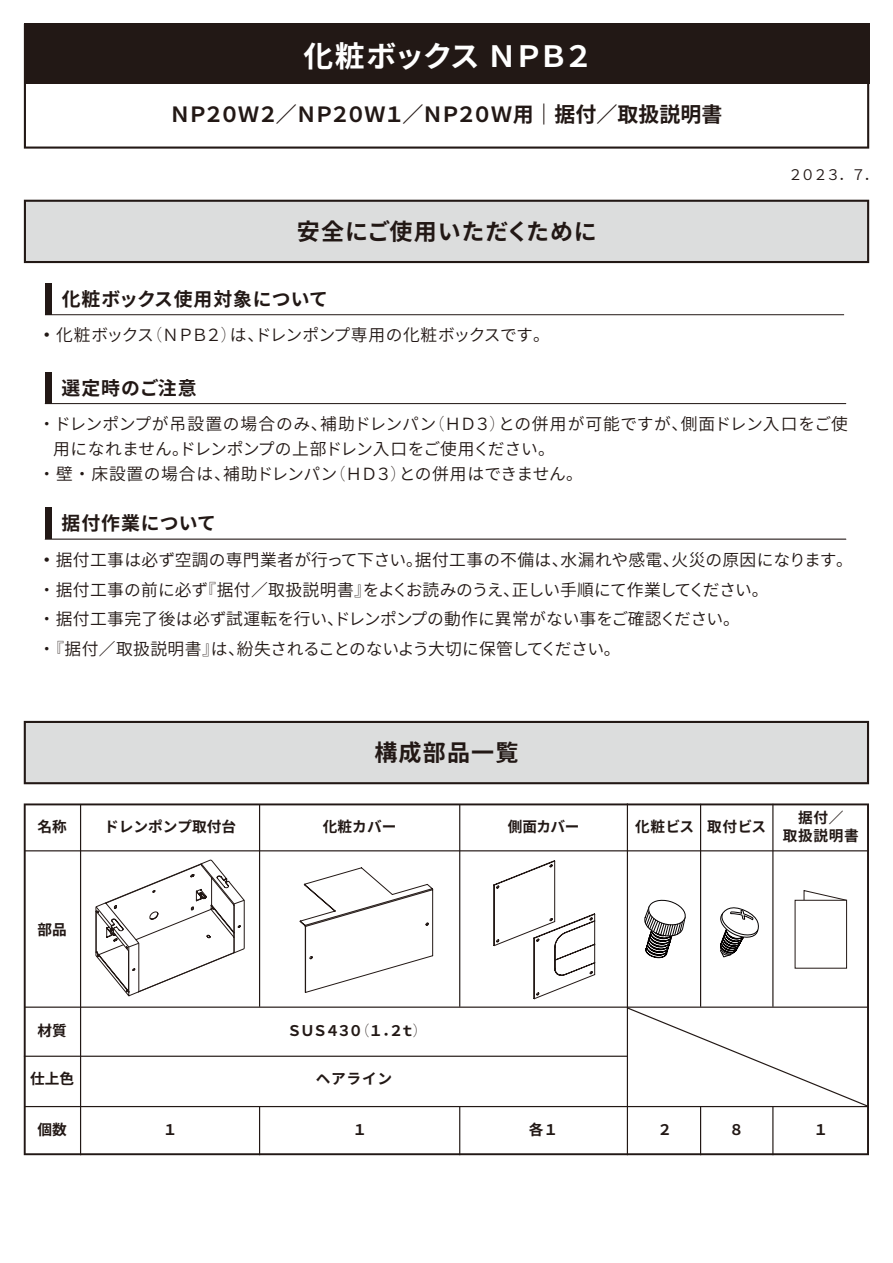
<style>
.page{position:relative;width:893px;height:1263px;background:#fff}
.page>*{position:absolute;margin:0;border:0;box-sizing:border-box;transform-origin:0 0}
.t1{font:700 29.4px "Source Han Sans JP";letter-spacing:-.06em;color:#fff}
.t2{font:700 23.1px "Source Han Sans JP";letter-spacing:.045em;color:#221815}
.t3{font:700 21px "Source Han Sans JP";letter-spacing:-.085em;color:#221815}
.t4{font:700 18.9px "Source Han Sans JP";letter-spacing:.045em;color:#221815}
.t5{font:16.8px/29.4px "Source Han Sans JP";letter-spacing:.005em;color:#221815}
.t6{font:16.8px "Source Han Sans JP";letter-spacing:.03em;color:#221815}
.t7{font:16.8px "Source Han Sans JP";letter-spacing:-.055em;color:#221815}
.t8{font:16.8px "Source Han Sans JP";letter-spacing:-.015em;color:#221815}
.t9{font:700 14.7px/17.5px "Source Han Sans JP";color:#221815;text-align:center}
.t10{font:700 14.7px "Source Han Sans JP";letter-spacing:-.18em;color:#221815}
.t11{font:700 14.7px "Source Han Sans JP";letter-spacing:.03em;color:#221815}
.t12{font:14.7px "Source Han Sans JP";color:#221815}
.s1{font-weight:700}
.s2{font-family:"Koz Go Pro";font-weight:200}
</style>
<div class="page">
<svg style="left:24px;top:200px;width:845px;height:63px;fill:#dcdddd"></svg>
<svg style="left:24px;top:84px;width:845px;height:65px"></svg>
<div style="left:24px;top:24px;width:845px;height:60px;background:#221815"></div>
<div style="left:45px;top:283px;width:6px;height:32px;background:#221815"></div>
<hr style="left:45px;top:314px;width:799px;height:1px;background:#221815">
<div style="left:45px;top:372px;width:6px;height:32px;background:#221815"></div>
<hr style="left:45px;top:403px;width:801px;height:1px;background:#221815">
<div style="left:45px;top:508px;width:6px;height:31px;background:#221815"></div>
<hr style="left:45px;top:539px;width:801px;height:1px;background:#221815">
<svg style="left:24px;top:721px;width:845px;height:63px;fill:#dcdddd"></svg>
<svg style="left:24px;top:803px;width:845px;height:352px"></svg>
<hr style="left:24px;top:1006px;width:845px;height:2px;background:#221815">
<hr style="left:24px;top:1056px;width:603px;height:1px;background:#221815">
<hr style="left:700px;top:804px;width:1px;height:203px;background:#221815">
<hr style="left:772px;top:1106px;width:1px;height:49px;background:#221815">
<hr style="left:700px;top:1106px;width:1px;height:49px;background:#221815">
<svg style="left:803px;top:890px;width:44px;height:10px"></svg>
<div style="left:795px;top:900px;width:52px;height:68px;background:#fff;border:1px solid #221815"></div>
<hr style="left:24px;top:1106px;width:845px;height:1px;background:#221815">
<svg style="left:626px;top:1006px;width:243px;height:102px"></svg>
<svg style="left:643px;top:898px;width:44px;height:60px"></svg>
<svg style="left:718px;top:903px;width:42px;height:54px"></svg>
<svg style="left:95px;top:859px;width:150px;height:137px"></svg>
<svg style="left:299px;top:867px;width:134px;height:126px"></svg>
<svg style="left:493px;top:860px;width:102px;height:139px"></svg>
<h1 class="t1" style="left:303px;top:40px;width:291px">化粧ボックスＮＰＢ２</h1>
<p class="t3" style="left:169px;top:102px;width:554px">ＮＰ２０Ｗ２／ＮＰ２０Ｗ１／ＮＰ２０Ｗ用｜据付／取扱説明書</p>
<h2 class="t2" style="left:297px;top:218px;width:302px">安全にご使用いただくために</h2>
<p class="t4" style="left:62px;top:288px;width:268px">化粧ボックス使用対象について</p>
<p class="t7" style="left:39px;top:325px;width:513px"><span class="s1">・</span>化粧ボックス<span class="s2">（</span>ＮＰＢ２<span class="s2">）</span>は、ドレンポンプ専用の化粧ボックスです。</p>
<p class="t4" style="left:62px;top:377px;width:137px">選定時のご注意</p>
<p class="t12" style="left:788px;top:166px;width:92px">２０２３．７．</p>
<p class="t6" style="left:39px;top:414px;width:811px">・ドレンポンプが吊設置の場合のみ、補助ドレンパン<span class="s2">（</span>ＨＤ３<span class="s2">）</span>との併用が可能ですが、側面ドレン入口をご使</p>
<p class="t8" style="left:53px;top:439px;width:503px">用になれません。ドレンポンプの上部ドレン入口をご使用ください。</p>
<p class="t5" style="left:39px;top:459px;width:546px">・壁・床設置の場合は、補助ドレンパン<span class="s2">（</span>ＨＤ３<span class="s2">）</span>との併用はできません。</p>
<p class="t4" style="left:62px;top:512px;width:156px">据付作業について</p>
<p class="t5" style="left:39px;top:546px;width:816px"><span class="s1">・</span>据付工事は必ず空調の専門業者が行って下さい。据付工事の不備は、水漏れや感電、火災の原因になります。・据付工事の前に必ず<span class="s2">『</span>据付／取扱説明書<span class="s2">』</span>をよくお読みのうえ、正しい手順にて作業してください。<br>・据付工事完了後は必ず試運転を行い、ドレンポンプの動作に異常がない事をご確認ください。<br>・<span class="s2">『</span>据付／取扱説明書<span class="s2">』</span>は、紛失されることのないよう大切に保管してください。</p>
<p class="t9" style="left:38px;top:818px;width:31px">名称</p>
<p class="t9" style="left:104px;top:818px;width:134px">ドレンポンプ取付台</p>
<p class="t9" style="left:38px;top:921px;width:31px">部品</p>
<h2 class="t2" style="left:374px;top:739px;width:146px">構成部品一覧</h2>
<p class="t9" style="left:323px;top:818px;width:75px">化粧カバー</p>
<p class="t9" style="left:508px;top:818px;width:73px">側面カバー</p>
<p class="t11" style="left:635px;top:819px;width:132px">化粧ビス 取付ビス</p>
<p class="t9" style="left:783px;top:809px;width:78px">据付／<br>取扱説明書</p>
<p class="t9" style="left:38px;top:1022px;width:31px">材質</p>
<p class="t10" style="left:287px;top:1022px;width:142px">ＳＵＳ４３０<span class="s2">（</span>１．２ｔ<span class="s2">）</span></p>
<p class="t9" style="left:30px;top:1070px;width:46px">仕上色</p>
<p class="t9" style="left:316px;top:1070px;width:78px">ヘアライン</p>
<p class="t9" style="left:38px;top:1121px;width:31px">個数</p>
<p class="t9" style="left:163px;top:1121px;width:16px">１</p>
<p class="t9" style="left:352px;top:1121px;width:16px">１</p>
<p class="t9" style="left:529px;top:1121px;width:31px">各１</p>
<p class="t9" style="left:657px;top:1121px;width:16px">２</p>
<p class="t9" style="left:729px;top:1121px;width:16px">８</p>
<p class="t9" style="left:813px;top:1121px;width:16px">１</p>
</div>
